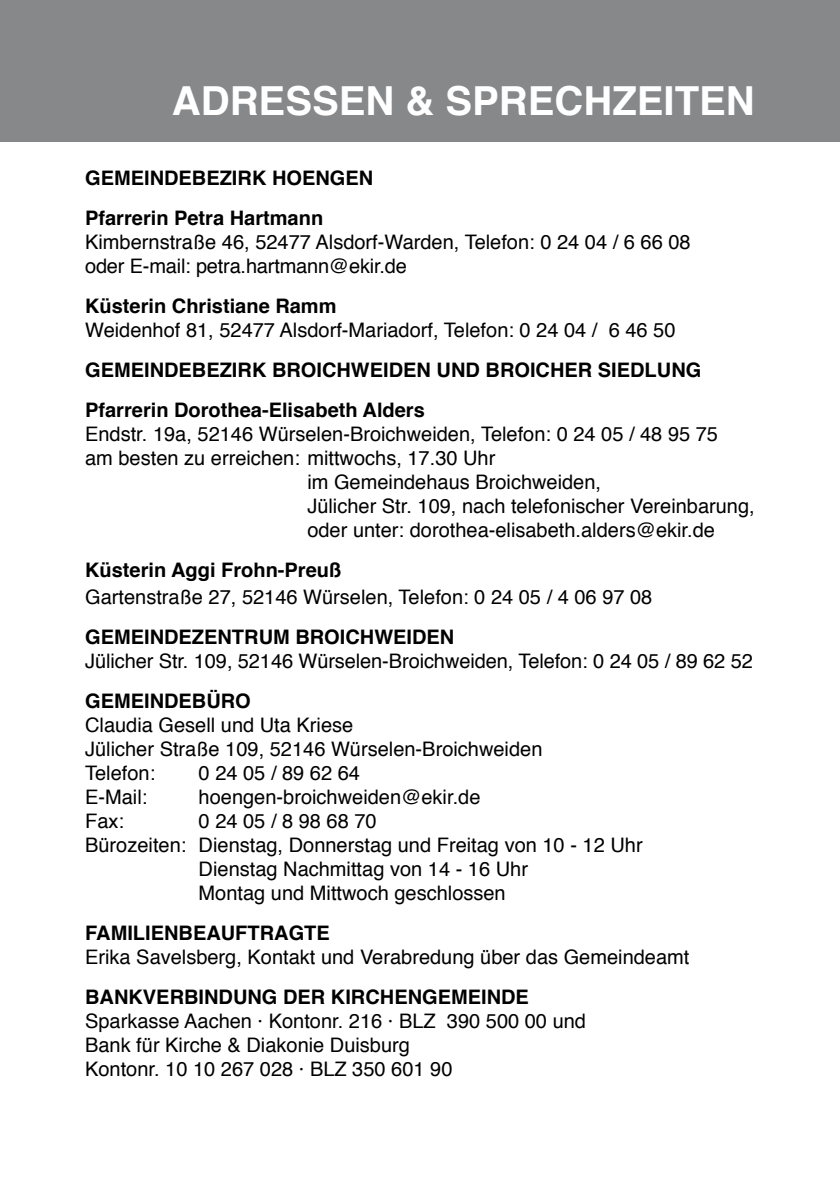
<style>
.page{position:relative;width:840px;height:1191px;background:#fff}
.page>*{position:absolute;margin:0;border:0;box-sizing:border-box;transform-origin:0 0}
.t1{font:700 40px "Helvetica";color:#fff}
.t2{font:20px/24px "Helvetica";color:#000}
.t3{font:700 20px/40px "Helvetica";color:#000}
</style>
<div class="page">
<div style="left:0;top:0;width:839px;height:142px;background:#87888a"></div>
<h1 class="t1" style="left:172px;top:69px;width:584px">ADRESSEN &amp; SPRECHZEITEN</h1>
<p class="t3" style="left:85px;top:158px;width:289px">GEMEINDEBEZIRK HOENGEN<br>Pfarrerin Petra Hartmann</p>
<p class="t2" style="left:85px;top:231px;width:606px">Kimbernstraße 46, 52477 Alsdorf-Warden, Telefon: 0 24 04 / 6 66 08 oder E-mail: petra.hartmann@ekir.de</p>
<p class="t3" style="left:85px;top:286px;width:253px">Küsterin Christiane Ramm</p>
<p class="t2" style="left:85px;top:319px;width:591px">Weidenhof 81, 52477 Alsdorf-Mariadorf, Telefon: 0 24 04 / 6 46 50</p>
<p class="t3" style="left:85px;top:350px;width:617px">GEMEINDEBEZIRK BROICHWEIDEN UND BROICHER SIEDLUNG<br>Pfarrerin Dorothea-Elisabeth Alders</p>
<p class="t2" style="left:85px;top:423px;width:634px">Endstr. 19a, 52146 Würselen-Broichweiden, Telefon: 0 24 05 / 48 95 75</p>
<p class="t2" style="left:85px;top:447px;width:411px">am besten zu erreichen: mittwochs, 17.30 Uhr</p>
<p class="t2" style="left:307px;top:471px;width:295px">im Gemeindehaus Broichweiden,</p>
<p class="t2" style="left:307px;top:495px;width:448px">Jülicher Str. 109, nach telefonischer Vereinbarung,</p>
<p class="t2" style="left:307px;top:519px;width:409px">oder unter: dorothea-elisabeth.alders@ekir.de</p>
<p class="t3" style="left:85px;top:550px;width:257px">Küsterin Aggi Frohn-Preuß</p>
<p class="t2" style="left:85px;top:585px;width:568px">Gartenstraße 27, 52146 Würselen, Telefon: 0 24 05 / 4 06 97 08</p>
<p class="t3" style="left:85px;top:617px;width:370px">GEMEINDEZENTRUM BROICHWEIDEN</p>
<p class="t2" style="left:85px;top:649px;width:669px">Jülicher Str. 109, 52146 Würselen-Broichweiden, Telefon: 0 24 05 / 89 62 52</p>
<p class="t3" style="left:85px;top:681px;width:167px">GEMEINDEBÜRO</p>
<p class="t2" style="left:85px;top:713px;width:458px">Claudia Gesell und Uta Kriese<br>Jülicher Straße 109, 52146 Würselen-Broichweiden<br>Telefon:</p>
<p class="t2" style="left:198px;top:761px;width:163px">0 24 05 / 89 62 64</p>
<p class="t2" style="left:85px;top:785px;width:64px">E-Mail:</p>
<p class="t2" style="left:198px;top:785px;width:283px">hoengen-broichweiden@ekir.de</p>
<p class="t2" style="left:85px;top:809px;width:40px">Fax:</p>
<p class="t2" style="left:198px;top:809px;width:179px">0 24 05 / 8 98 68 70</p>
<p class="t2" style="left:85px;top:833px;width:558px">Bürozeiten: Dienstag, Donnerstag und Freitag von 10 - 12 Uhr</p>
<p class="t2" style="left:198px;top:857px;width:331px">Dienstag Nachmittag von 14 - 16 Uhr</p>
<p class="t2" style="left:198px;top:881px;width:308px">Montag und Mittwoch geschlossen</p>
<p class="t3" style="left:85px;top:913px;width:246px">FAMILIENBEAUFTRAGTE</p>
<p class="t2" style="left:85px;top:945px;width:605px">Erika Savelsberg, Kontakt und Verabredung über das Gemeindeamt</p>
<p class="t3" style="left:85px;top:977px;width:445px">BANKVERBINDUNG DER KIRCHENGEMEINDE</p>
<p class="t2" style="left:85px;top:1009px;width:502px">Sparkasse Aachen · Kontonr. 216 · BLZ 390 500 00 und<br>Bank für Kirche &amp; Diakonie Duisburg<br>Kontonr. 10 10 267 028 · BLZ 350 601 90</p>
</div>
